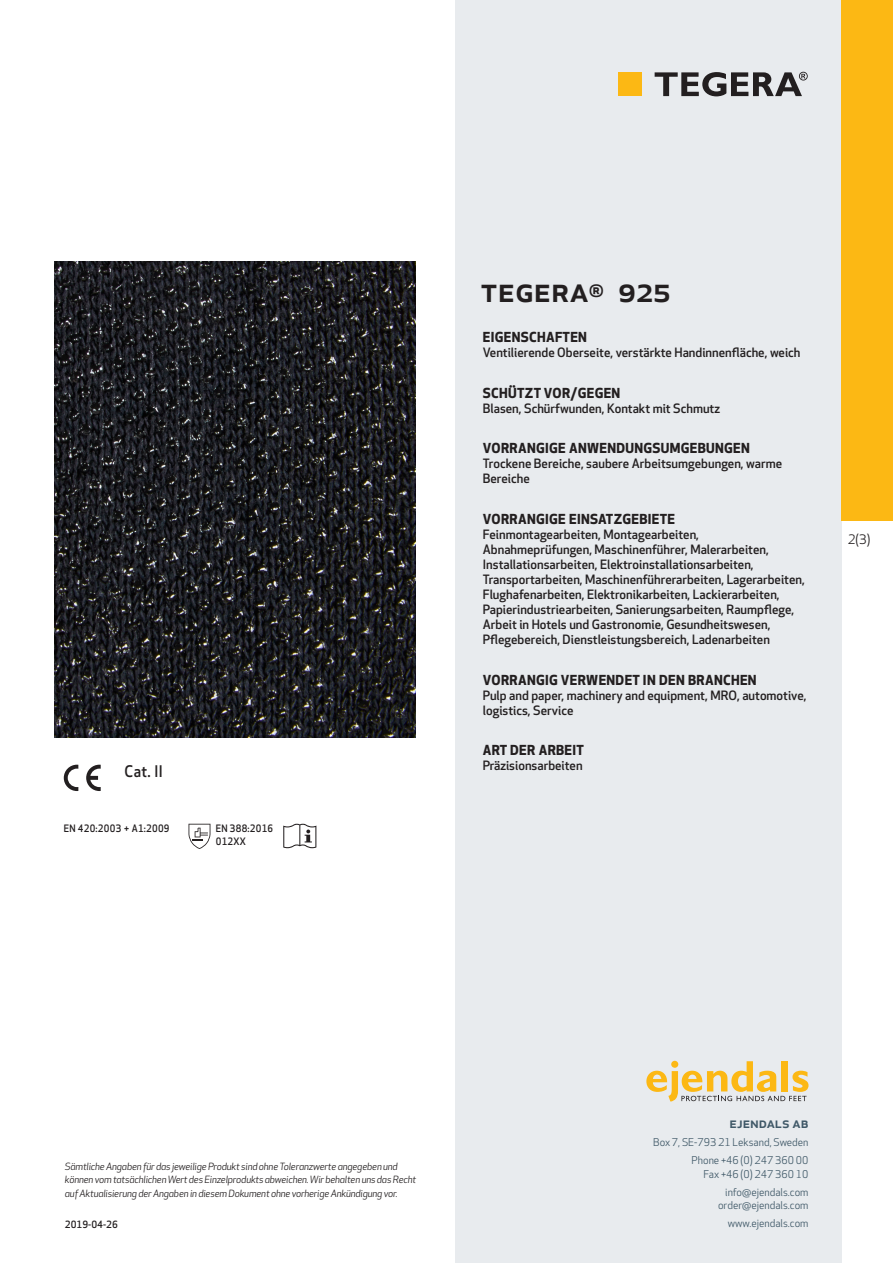
<style>
.page{position:relative;width:893px;height:1263px;background:#fff}
.page>*{position:absolute;margin:0;border:0;box-sizing:border-box;transform-origin:0 0}
.prodname{font:500 34.5px "Apex New";color:#231f20}
.Artikel{font:500 15.6px "Apex New";color:#231f20;scale:.95 1}
.t1{font:500 15px "Apex New";color:#405968}
.Funktion_body{font:700 13.5px "Apex New";letter-spacing:.025em;color:#231f20}
.t2{font:12.75px "Apex New";color:#231f20}
.Funktion_body-2{font:500 12.6px/15px "Apex New";color:#231f20}
.t3{font:10.5px/18px "Apex New";color:#405968;text-align:right}
.Artikel-2{font:500 10.05px/13.2px "Apex New";letter-spacing:.025em;color:#231f20;scale:.95 1}
.t4{font:italic 9.75px/13.5px "Apex New";letter-spacing:-.015em;color:#231f20}
.Sidfot_datum{font:500 9.75px "Apex New";color:#231f20}
</style>
<div class="page">
<div style="left:455px;top:0;width:387px;height:1263px;background:#e8ebee"></div>
<svg style="left:646px;top:1061px;width:162px;height:40px"></svg>
<div style="left:842px;top:0;width:51px;height:520px;background:#fcb814"></div>
<div style="left:618px;top:72px;width:24px;height:24px;background:#fcb814"></div>
<svg style="left:655px;top:72px;width:153px;height:24px"></svg>
<svg style="left:86px;top:765px;width:15px;height:26px"></svg>
<svg style="left:64px;top:765px;width:14px;height:26px"></svg>
<svg style="left:189px;top:824px;width:21px;height:25px"></svg>
<svg style="left:283px;top:824px;width:33px;height:24px"></svg>
<img style="left:54px;top:261px;width:361px;height:477px">
<p class="Artikel" style="left:125px;top:761px;width:42px">Cat. II</p>
<p class="Artikel-2" style="left:64px;top:821px;width:113px">EN 420:2003 + A1:2009</p>
<p class="Artikel-2" style="left:216px;top:821px;width:62px">EN 388:2016<br>012XX</p>
<p class="prodname" style="left:480px;top:266px;width:192px">TEGERA<sup>®</sup> 925</p>
<p class="Funktion_body" style="left:483px;top:327px;width:106px">EIGENSCHAFTEN</p>
<p class="Funktion_body-2" style="left:483px;top:345px;width:319px">Ventilierende Oberseite, verstärkte Handinnenfläche, weich</p>
<p class="Funktion_body" style="left:483px;top:383px;width:139px">SCHÜTZT VOR/GEGEN</p>
<p class="Funktion_body-2" style="left:483px;top:400px;width:239px">Blasen, Schürfwunden, Kontakt mit Schmutz</p>
<p class="Funktion_body" style="left:483px;top:438px;width:269px">VORRANGIGE ANWENDUNGSUMGEBUNGEN</p>
<p class="Funktion_body-2" style="left:483px;top:456px;width:301px">Trockene Bereiche, saubere Arbeitsumgebungen, warme<br>Bereiche</p>
<p class="Funktion_body" style="left:483px;top:509px;width:194px">VORRANGIGE EINSATZGEBIETE</p>
<p class="Funktion_body-2" style="left:483px;top:526px;width:323px">Feinmontagearbeiten, Montagearbeiten, Abnahmeprüfungen, Maschinenführer, Malerarbeiten, Installationsarbeiten, Elektroinstallationsarbeiten, Transportarbeiten, Maschinenführerarbeiten, Lagerarbeiten, Flughafenarbeiten, Elektronikarbeiten, Lackierarbeiten, Papierindustriearbeiten, Sanierungsarbeiten, Raumpflege, Arbeit in Hotels und Gastronomie, Gesundheitswesen, Pflegebereich, Dienstleistungsbereich, Ladenarbeiten</p>
<p class="Funktion_body" style="left:483px;top:670px;width:275px">VORRANGIG VERWENDET IN DEN BRANCHEN</p>
<p class="Funktion_body-2" style="left:483px;top:687px;width:325px">Pulp and paper, machinery and equipment, MRO, automotive, logistics, Service</p>
<p class="Funktion_body" style="left:483px;top:740px;width:103px">ART DER ARBEIT</p>
<p class="Funktion_body-2" style="left:483px;top:758px;width:101px">Präzisionsarbeiten</p>
<p class="t2" style="left:848px;top:531px;width:24px">2(3)</p>
<p class="t4" style="left:65px;top:1159px;width:353px">Sämtliche Angaben für das jeweilige Produkt sind ohne Toleranzwerte angegeben und können vom tatsächlichen Wert des Einzelprodukts abweichen. Wir behalten uns das Recht auf Aktualisierung der Angaben in diesem Dokument ohne vorherige Ankündigung vor.</p>
<p class="Sidfot_datum" style="left:65px;top:1218px;width:54px">2019-04-26</p>
<p class="t1" style="left:729px;top:1113px;width:80px">ejendals ab</p>
<p class="t3" style="left:653px;top:1133px;width:157px">Box 7, SE-793 21 Leksand, Sweden<br>Phone +46 (0) 247 360 00</p>
<p class="t3" style="left:703px;top:1165px;width:107px">Fax +46 (0) 247 360 10 info@ejendals.com</p>
<p class="t3" style="left:718px;top:1196px;width:92px">order@ejendals.com</p>
<p class="t3" style="left:728px;top:1215px;width:82px">www.ejendals.com</p>
</div>
